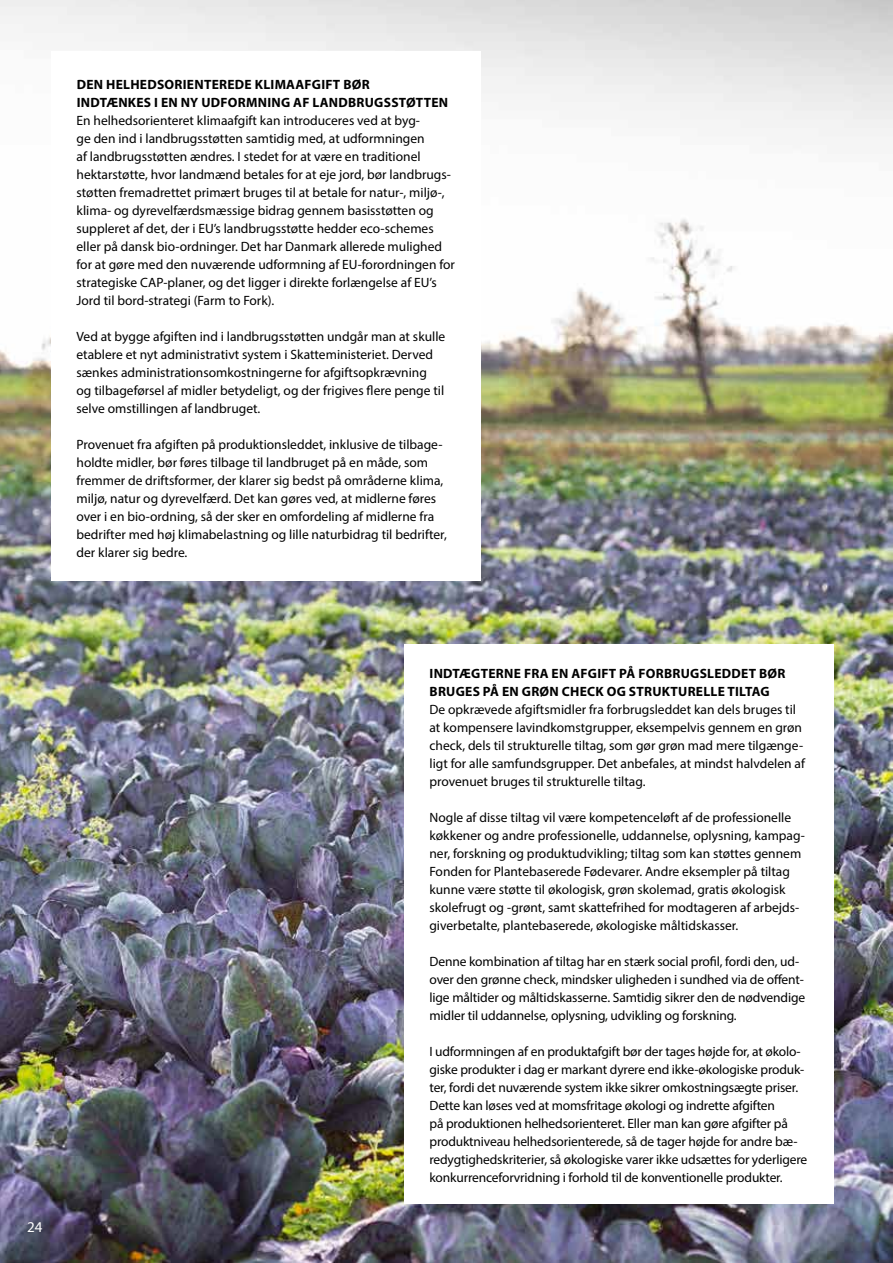
<style>
.page{position:relative;width:893px;height:1263px;background:#fff}
.page>*{position:absolute;margin:0;border:0;box-sizing:border-box;transform-origin:0 0}
.t1{font:15px "Myriad Pro";color:#fff}
.t2{font:13.5px/18px "Myriad Pro";color:#000}
.t3{font:700 13.5px/18px "Myriad Pro";letter-spacing:.02em;color:#000}
</style>
<div class="page">
<img style="left:0;top:0;width:893px;height:1263px">
<div style="left:51px;top:51px;width:429px;height:529px;background:#fff"></div>
<div style="left:404px;top:644px;width:429px;height:559px;background:#fff"></div>
<p class="t3" style="left:77px;top:75px;width:373px">DEN HELHEDSORIENTEREDE KLIMAAFGIFT BØR<br>INDTÆNKES I EN NY UDFORMNING AF LANDBRUGSSTØTTEN</p>
<p class="t2" style="left:77px;top:111px;width:380px">En helhedsorienteret klimaafgift kan introduceres ved at byg-<br>ge den ind i landbrugsstøtten samtidig med, at udformningen<br>af landbrugsstøtten ændres. I stedet for at være en traditionel hektarstøtte, hvor landmænd betales for at eje jord, bør landbrugs&shy;støtten fremadrettet primært bruges til at betale for natur-, miljø-, klima- og dyrevelfærdsmæssige bidrag gennem basisstøtten og suppleret af det, der i EU’s landbrugsstøtte hedder eco-schemes eller på dansk bio-ordninger. Det har Danmark allerede mulighed for at gøre med den nuværende udformning af EU-forordningen for strategiske CAP-planer, og det ligger i direkte forlængelse af EU’s Jord til bord-strategi (Farm to Fork).</p>
<p class="t2" style="left:77px;top:327px;width:370px">Ved at bygge afgiften ind i landbrugsstøtten undgår man at skulle etablere et nyt administrativt system i Skatteministeriet. Derved sænkes administrationsomkostningerne for afgiftsopkrævning og tilbageførsel af midler betydeligt, og der frigives flere penge til selve omstillingen af landbruget.</p>
<p class="t2" style="left:77px;top:435px;width:372px">Provenuet fra afgiften på produktionsleddet, inklusive de tilbage&shy;holdte midler, bør føres tilbage til landbruget på en måde, som fremmer de driftsformer, der klarer sig bedst på områderne klima, miljø, natur og dyrevelfærd. Det kan gøres ved, at midlerne føres over i en bio-ordning, så der sker en omfordeling af midlerne fra bedrifter med høj klimabelastning og lille naturbidrag til bedrifter, der klarer sig bedre.</p>
<p class="t1" style="left:27px;top:1217px;width:17px">24</p>
<p class="t3" style="left:430px;top:664px;width:357px">INDTÆGTERNE FRA EN AFGIFT PÅ FORBRUGSLEDDET BØR<br>BRUGES PÅ EN GRØN CHECK OG STRUKTURELLE TILTAG</p>
<p class="t2" style="left:429px;top:700px;width:377px">De opkrævede afgiftsmidler fra forbrugsleddet kan dels bruges til at kompensere lavindkomstgrupper, eksempelvis gennem en grøn check, dels til strukturelle tiltag, som gør grøn mad mere tilgænge&shy;ligt for alle samfundsgrupper. Det anbefales, at mindst halvdelen af provenuet bruges til strukturelle tiltag.</p>
<p class="t2" style="left:429px;top:808px;width:377px">Nogle af disse tiltag vil være kompetenceløft af de professionelle køkkener og andre professionelle, uddannelse, oplysning, kampag&shy;ner, forskning og produktudvikling; tiltag som kan støttes gennem Fonden for Plantebaserede Fødevarer. Andre eksempler på tiltag kunne være støtte til økologisk, grøn skolemad, gratis økologisk skolefrugt og -grønt, samt skattefrihed for modtageren af arbejds&shy;giverbetalte, plantebaserede, økologiske måltidskasser.</p>
<p class="t2" style="left:429px;top:952px;width:377px">Denne kombination af tiltag har en stærk social profil, fordi den, ud&shy;over den grønne check, mindsker uligheden i sundhed via de offent&shy;lige måltider og måltidskasserne. Samtidig sikrer den de nødvendige midler til uddannelse, oplysning, udvikling og forskning.</p>
<p class="t2" style="left:429px;top:1042px;width:379px">I udformningen af en produktafgift bør der tages højde for, at økolo&shy;giske produkter i dag er markant dyrere end ikke-økologiske produk&shy;ter, fordi det nuværende system ikke sikrer omkostningsægte priser.<br>Dette kan løses ved at momsfritage økologi og indrette afgiften<br>på produktionen helhedsorienteret. Eller man kan gøre afgifter på produktniveau helhedsorienterede, så de tager højde for andre bæ&shy;redygtighedskriterier, så økologiske varer ikke udsættes for yderligere konkurrenceforvridning i forhold til de konventionelle produkter.</p>
</div>
